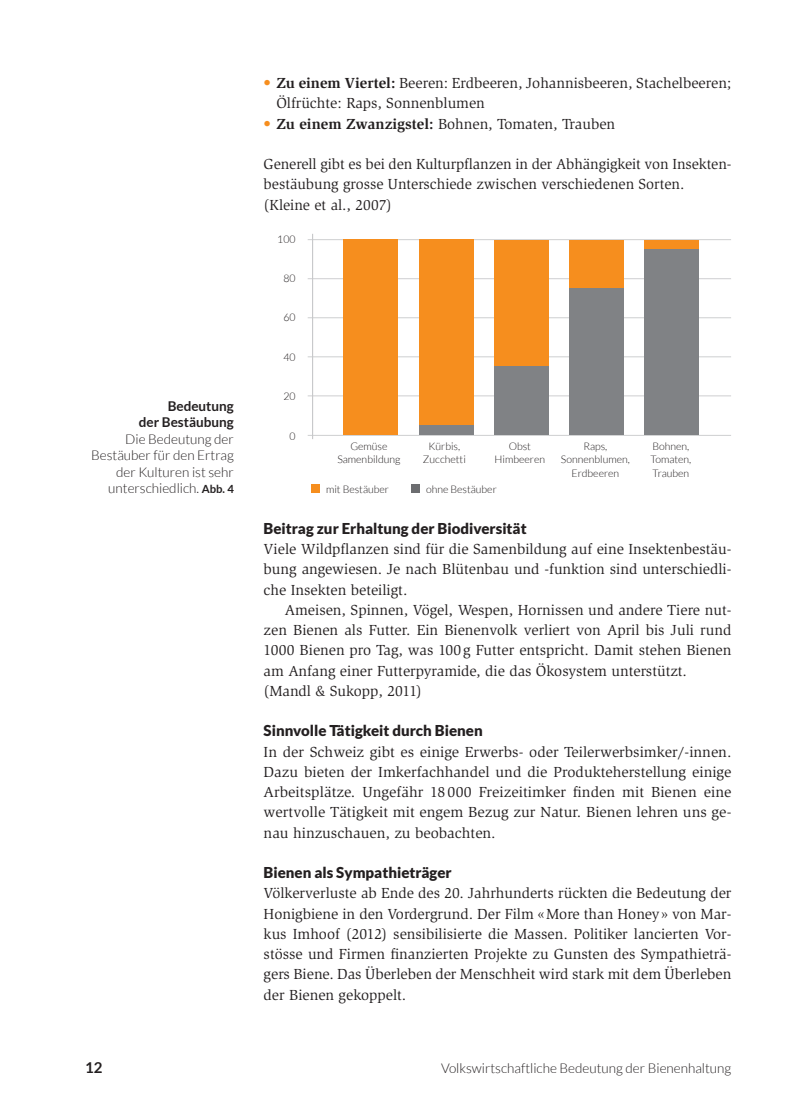
<style>
.page{position:relative;width:808px;height:1106px;background:#fff}
.page>*{position:absolute;margin:0;border:0;box-sizing:border-box;transform-origin:0 0}
.t1{font:15px/20.2px "Slimbach Std";color:#231f20}
.t2{font:900 15px "Lato";color:#231f20}
.t3{font:700 15px "Lato";color:#231f20}
.t4{font:300 13.5px/16.5px "Lato";color:#231f20;text-align:right}
.t5{font:700 13.5px/16.5px "Lato";color:#231f20;text-align:right}
.t6{font:300 10.5px/13.5px "Lato";color:#231f20;text-align:center}
.s1{font-weight:700;font-size:11.25px}
.s2{color:#f68e1e}
.s3{font-weight:700}
</style>
<div class="page">
<hr style="left:308px;top:239px;width:423px;height:1px;background:#c7c8ca">
<hr style="left:308px;top:278px;width:423px;height:1px;background:#c7c8ca">
<hr style="left:308px;top:317px;width:423px;height:1px;background:#c7c8ca">
<hr style="left:308px;top:356px;width:423px;height:1px;background:#c7c8ca">
<hr style="left:308px;top:435px;width:423px;height:1px;background:#c7c8ca">
<hr style="left:308px;top:395px;width:423px;height:1px;background:#c7c8ca">
<hr style="left:312px;top:234px;width:1px;height:205px;background:#c7c8ca">
<div style="left:344px;top:240px;width:54px;height:195px;background:#f68e1e"></div>
<div style="left:419px;top:240px;width:54px;height:185px;background:#f68e1e"></div>
<div style="left:494px;top:240px;width:54px;height:126px;background:#f68e1e"></div>
<div style="left:569px;top:240px;width:55px;height:48px;background:#f68e1e"></div>
<div style="left:645px;top:240px;width:54px;height:9px;background:#f68e1e"></div>
<div style="left:419px;top:425px;width:54px;height:10px;background:#808285"></div>
<div style="left:494px;top:366px;width:54px;height:69px;background:#808285"></div>
<div style="left:569px;top:288px;width:55px;height:147px;background:#808285"></div>
<div style="left:645px;top:249px;width:54px;height:186px;background:#808285"></div>
<div style="left:311px;top:484px;width:9px;height:9px;background:#f68e1e"></div>
<div style="left:411px;top:484px;width:9px;height:9px;background:#6c6d70"></div>
<p class="t5" style="left:139px;top:397px;width:96px">Bedeutung<br>der Bestäubung</p>
<p class="t4" style="left:91px;top:430px;width:144px">Die Bedeutung der<br>Bestäuber für den Ertrag der Kulturen ist sehr unterschiedlich. <span class="s1">Abb. 4</span></p>
<p class="t1" style="left:276px;top:73px;width:456px;text-indent:-13px"><span class="s2">•</span> <span class="s3">Zu einem Viertel:</span> Beeren: Erdbeeren, Johannisbeeren, Stachelbeeren;<br>Ölfrüchte: Raps, Sonnenblumen</p>
<p class="t1" style="left:264px;top:113px;width:353px"><span class="s2">•</span> <span class="s3">Zu einem Zwanzigstel:</span> Bohnen, Tomaten, Trauben</p>
<p class="t1" style="left:264px;top:154px;width:469px">Generell gibt es bei den Kulturpflanzen in der Abhängigkeit von Insekten&shy;bestäubung grosse Unterschiede zwischen verschiedenen Sorten. (Kleine et al., 2007)</p>
<p class="t6" style="left:277px;top:232px;width:20px">100</p>
<p class="t6" style="left:283px;top:271px;width:14px">80</p>
<p class="t6" style="left:283px;top:311px;width:14px">60</p>
<p class="t6" style="left:283px;top:350px;width:14px">40</p>
<p class="t6" style="left:283px;top:389px;width:14px">20</p>
<p class="t6" style="left:289px;top:429px;width:8px">0</p>
<p class="t6" style="left:337px;top:439px;width:65px">Gemüse<br>Samenbildung</p>
<p class="t6" style="left:423px;top:439px;width:44px">Kürbis,<br>Zucchetti</p>
<p class="t6" style="left:495px;top:439px;width:52px">Obst<br>Himbeeren</p>
<p class="t6" style="left:561px;top:439px;width:70px">Raps,<br>Sonnenblumen,<br>Erdbeeren</p>
<p class="t6" style="left:650px;top:439px;width:42px;text-align:left">Bohnen,<br>Tomaten,<br>Trauben</p>
<p class="t6" style="left:326px;top:482px;width:65px">mit Bestäuber</p>
<p class="t6" style="left:426px;top:482px;width:72px">ohne Bestäuber</p>
<p class="t2" style="left:264px;top:519px;width:265px">Beitrag zur Erhaltung der Biodiversität</p>
<p class="t1" style="left:264px;top:539px;width:469px;text-align:justify">Viele Wildpflanzen sind für die Samenbildung auf eine Insektenbestäu&shy;bung angewiesen. Je nach Blütenbau und -funktion sind unterschiedli&shy;che Insekten beteiligt.</p>
<p class="t1" style="left:264px;top:599px;width:469px;text-indent:21px">Ameisen, Spinnen, Vögel, Wespen, Hornissen und andere Tiere nut&shy;zen Bienen als Futter. Ein Bienenvolk verliert von April bis Juli rund 1000 Bienen pro Tag, was 100g Futter entspricht. Damit stehen Bienen am Anfang einer Futterpyramide, die das Ökosystem unterstützt. (Mandl &amp; Sukopp, 2011)</p>
<p class="t2" style="left:264px;top:722px;width:221px">Sinnvolle Tätigkeit durch Bienen</p>
<p class="t1" style="left:264px;top:741px;width:469px;text-align:justify">In der Schweiz gibt es einige Erwerbs- oder Teilerwerbsimker/-innen.<br>Dazu bieten der Imkerfachhandel und die Produkteherstellung einige Arbeitsplätze. Ungefähr 18 000 Freizeitimker finden mit Bienen eine wertvolle Tätigkeit mit engem Bezug zur Natur. Bienen lehren uns ge&shy;nau hinzuschauen, zu beobachten.</p>
<p class="t2" style="left:264px;top:863px;width:190px">Bienen als Sympathieträger</p>
<p class="t1" style="left:264px;top:883px;width:469px;text-align:justify">Völkerverluste ab Ende des 20. Jahrhunderts rückten die Bedeutung der Honigbiene in den Vordergrund. Der Film «More than Honey» von Mar&shy;kus Imhoof (2012) sensibilisierte die Massen. Politiker lancierten Vor&shy;stösse und Firmen finanzierten Projekte zu Gunsten des Sympathieträ&shy;gers Biene. Das Überleben der Menschheit wird stark mit dem Überleben der Bienen gekoppelt.</p>
<p class="t3" style="left:85px;top:1058px;width:19px">12</p>
<p class="t4" style="left:441px;top:1059px;width:292px">Volkswirtschaftliche Bedeutung der Bienenhaltung</p>
</div>
